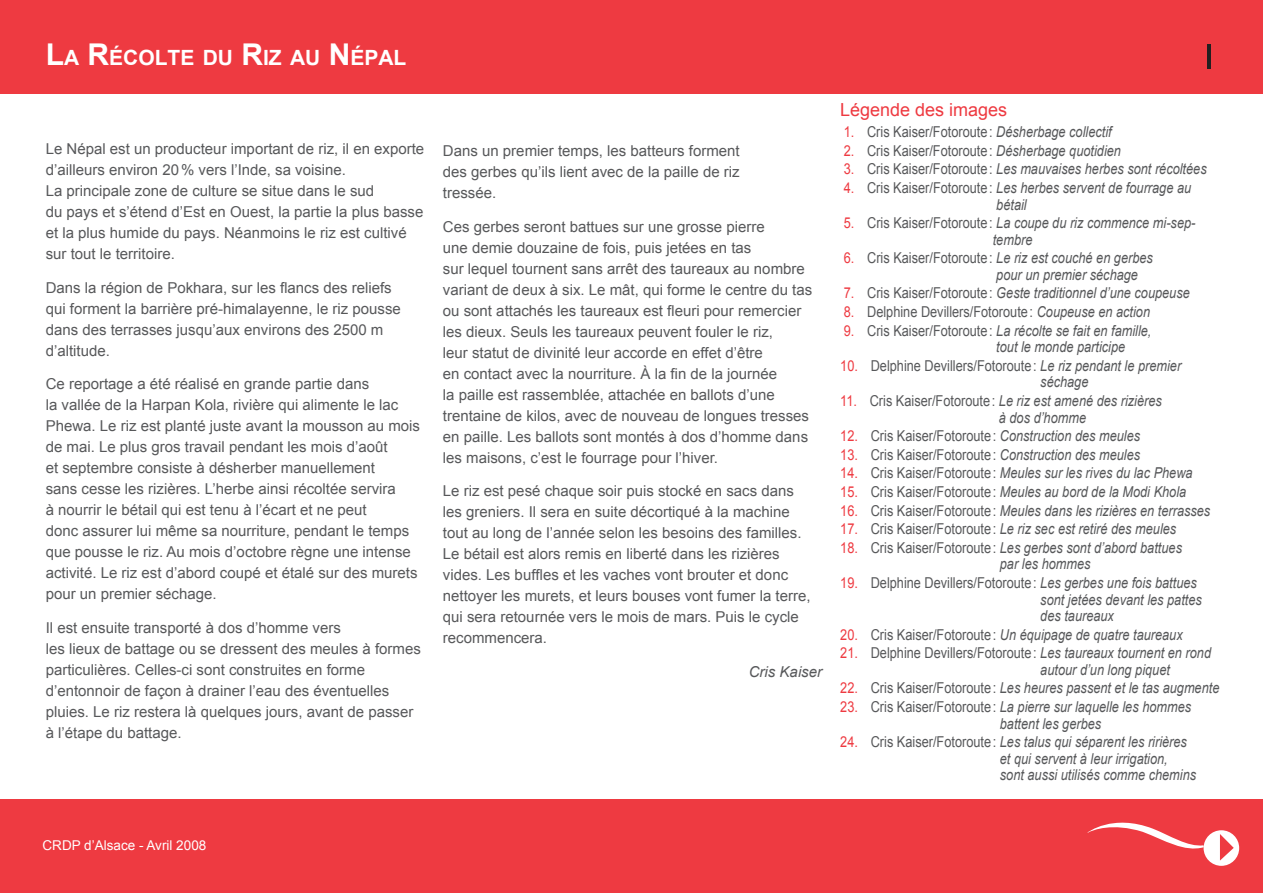
<style>
.page{position:relative;width:1263px;height:893px;background:#fff}
.page>*{position:absolute;margin:0;border:0;box-sizing:border-box;transform-origin:0 0}
.t1{font:300 52.5px "Triplex";color:#231f20}
.t2{font:700 21px "Arial";color:#fff}
.t3{font:18px "Arial";color:#ee3a41}
.t4{font:15px/21px "Arial";color:#57585a}
.t5{font:italic 15px/16.5px "Arial";color:#57585a;scale:.85 1}
.t6{font:15px/16.5px "Arial";color:#57585a;scale:.85 1}
.t7{font:italic 15px "Arial";color:#57585a}
.t8{font:13.5px "Arial";color:#fff}
.s1{font-size:30px}
.s2{color:#ee3a41}
.s3{font-style:italic}
.s4{font-style:normal;color:#ee3a41}
.s5{font-style:normal}
</style>
<div class="page">
<div style="left:0;top:0;width:1263px;height:94px;background:#ee3a41"></div>
<div style="left:0;top:799px;width:1263px;height:94px;background:#ee3a41"></div>
<div style="left:1203px;top:830px;width:36px;height:36px;background:#fff;border-radius:50%"></div>
<svg style="left:1087px;top:822px;width:117px;height:30px"></svg>
<svg style="left:1220px;top:834px;width:14px;height:26px"></svg>
<h2 class="t2" style="left:46px;top:44px;width:360px"><span class="s1">L</span>A <span class="s1">R</span>ÉCOLTE DU <span class="s1">R</span>IZ AU <span class="s1">N</span>ÉPAL</h2>
<h1 class="t1" style="left:1202px;top:23px;width:15px">1</h1>
<p class="t4" style="left:46px;top:138px;width:380px">Le Népal est un producteur important de riz, il en exporte d’ailleurs environ 20% vers l’Inde, sa voisine.<br>La principale zone de culture se situe dans le sud<br>du pays et s’étend d’Est en Ouest, la partie la plus basse et la plus humide du pays. Néanmoins le riz est cultivé sur tout le territoire.</p>
<p class="t4" style="left:46px;top:277px;width:357px">Dans la région de Pokhara, sur les flancs des reliefs qui forment la barrière pré-himalayenne, le riz pousse dans des terrasses jusqu’aux environs des 2500 m d’altitude.</p>
<p class="t4" style="left:46px;top:374px;width:376px">Ce reportage a été réalisé en grande partie dans<br>la vallée de la Harpan Kola, rivière qui alimente le lac Phewa. Le riz est planté juste avant la mousson au mois de mai. Le plus gros travail pendant les mois d’août<br>et septembre consiste à désherber manuellement<br>sans cesse les rizières. L’herbe ainsi récoltée servira<br>à nourrir le bétail qui est tenu à l’écart et ne peut<br>donc assurer lui même sa nourriture, pendant le temps que pousse le riz. Au mois d’octobre règne une intense activité. Le riz est d’abord coupé et étalé sur des murets pour un premier séchage.</p>
<p class="t4" style="left:46px;top:618px;width:377px">Il est ensuite transporté à dos d’homme vers<br>les lieux de battage ou se dressent des meules à formes particulières. Celles-ci sont construites en forme d’entonnoir de façon à drainer l’eau des éventuelles pluies. Le riz restera là quelques jours, avant de passer à l’étape du battage.</p>
<p class="t4" style="left:443px;top:140px;width:298px;text-align:justify">Dans un premier temps, les batteurs forment des gerbes qu’ils lient avec de la paille de riz tressée.</p>
<p class="t4" style="left:443px;top:216px;width:371px">Ces gerbes seront battues sur une grosse pierre<br>une demie douzaine de fois, puis jetées en tas<br>sur lequel tournent sans arrêt des taureaux au nombre variant de deux à six. Le mât, qui forme le centre du tas ou sont attachés les taureaux est fleuri pour remercier les dieux. Seuls les taureaux peuvent fouler le riz,<br>leur statut de divinité leur accorde en effet d’être<br>en contact avec la nourriture. À la fin de la journée<br>la paille est rassemblée, attachée en ballots d’une trentaine de kilos, avec de nouveau de longues tresses en paille. Les ballots sont montés à dos d’homme dans les maisons, c’est le fourrage pour l’hiver.</p>
<p class="t4" style="left:443px;top:481px;width:369px">Le riz est pesé chaque soir puis stocké en sacs dans les greniers. Il sera en suite décortiqué à la machine tout au long de l’année selon les besoins des familles.<br>Le bétail est alors remis en liberté dans les rizières vides. Les buffles et les vaches vont brouter et donc nettoyer les murets, et leurs bouses vont fumer la terre, qui sera retournée vers le mois de mars. Puis le cycle recommencera.</p>
<p class="t7" style="left:749px;top:662px;width:75px">Cris Kaiser</p>
<p class="t3" style="left:840px;top:98px;width:169px">Légende des images</p>
<p class="t6" style="left:844px;top:124px;width:317px"><span class="s2">1.</span> Cris Kaiser/Fotoroute: <span class="s3">Désherbage collectif</span></p>
<p class="t6" style="left:844px;top:142px;width:328px"><span class="s2">2.</span> Cris Kaiser/Fotoroute: <span class="s3">Désherbage quotidien</span></p>
<p class="t5" style="left:844px;top:161px;width:429px"><span class="s4">3.</span> <span class="s5">Cris Kaiser/Fotoroute:</span> Les mauvaises herbes sont récoltées</p>
<p class="t5" style="left:996px;top:180px;width:231px;text-indent:-153px"><span class="s4">4.</span> <span class="s5">Cris Kaiser/Fotoroute:</span> Les herbes servent de fourrage au bétail</p>
<p class="t5" style="left:993px;top:215px;width:240px;text-indent:-149px"><span class="s4">5.</span> <span class="s5">Cris Kaiser/Fotoroute:</span> La coupe du riz commence mi-sep&shy;tembre</p>
<p class="t5" style="left:996px;top:250px;width:186px;text-indent:-153px"><span class="s4">6.</span> <span class="s5">Cris Kaiser/Fotoroute:</span> Le riz est couché en gerbes pour un premier séchage</p>
<p class="t5" style="left:844px;top:285px;width:409px"><span class="s4">7.</span> <span class="s5">Cris Kaiser/Fotoroute:</span> Geste traditionnel d’une coupeuse</p>
<p class="t6" style="left:844px;top:304px;width:362px"><span class="s2">8.</span> Delphine Devillers/Fotoroute: <span class="s3">Coupeuse en action</span></p>
<p class="t5" style="left:996px;top:322px;width:184px;text-indent:-153px"><span class="s4">9.</span> <span class="s5">Cris Kaiser/Fotoroute:</span> La récolte se fait en famille, tout le monde participe</p>
<p class="t6" style="left:1040px;top:357px;width:167px;text-indent:-200px"><span class="s2">10.</span> Delphine Devillers/Fotoroute: <span class="s3">Le riz pendant le premier séchage</span></p>
<p class="t5" style="left:999px;top:393px;width:193px;text-indent:-159px"><span class="s4">11.</span> <span class="s5">Cris Kaiser/Fotoroute:</span> Le riz est amené des rizières à dos d’homme</p>
<p class="t6" style="left:840px;top:428px;width:354px"><span class="s2">12.</span> Cris Kaiser/Fotoroute: <span class="s3">Construction des meules</span></p>
<p class="t6" style="left:840px;top:446px;width:354px"><span class="s2">13.</span> Cris Kaiser/Fotoroute: <span class="s3">Construction des meules</span></p>
<p class="t5" style="left:840px;top:465px;width:416px"><span class="s4">14.</span> <span class="s5">Cris Kaiser/Fotoroute:</span> Meules sur les rives du lac Phewa</p>
<p class="t5" style="left:840px;top:484px;width:409px"><span class="s4">15.</span> <span class="s5">Cris Kaiser/Fotoroute:</span> Meules au bord de la Modi Khola</p>
<p class="t5" style="left:840px;top:502px;width:437px"><span class="s4">16.</span> <span class="s5">Cris Kaiser/Fotoroute:</span> Meules dans les rizières en terrasses</p>
<p class="t5" style="left:840px;top:521px;width:397px"><span class="s4">17.</span> <span class="s5">Cris Kaiser/Fotoroute:</span> Le riz sec est retiré des meules</p>
<p class="t5" style="left:1000px;top:540px;width:216px;text-indent:-160px"><span class="s4">18.</span> <span class="s5">Cris Kaiser/Fotoroute:</span> Les gerbes sont d’abord battues par les hommes</p>
<p class="t5" style="left:1040px;top:575px;width:192px;text-indent:-200px"><span class="s4">19.</span> <span class="s5">Delphine Devillers/Fotoroute:</span> Les gerbes une fois battues sont jetées devant les pattes des taureaux</p>
<p class="t5" style="left:840px;top:626px;width:404px"><span class="s4">20.</span> <span class="s5">Cris Kaiser/Fotoroute:</span> Un équipage de quatre taureaux</p>
<p class="t5" style="left:1040px;top:645px;width:202px;text-indent:-200px"><span class="s4">21.</span> <span class="s5">Delphine Devillers/Fotoroute:</span> Les taureaux tournent en rond autour d’un long piquet</p>
<p class="t5" style="left:840px;top:680px;width:448px"><span class="s4">22.</span> <span class="s5">Cris Kaiser/Fotoroute:</span> Les heures passent et le tas augmente</p>
<p class="t5" style="left:1000px;top:699px;width:227px;text-indent:-160px"><span class="s4">23.</span> <span class="s5">Cris Kaiser/Fotoroute:</span> La pierre sur laquelle les hommes battent les gerbes</p>
<p class="t5" style="left:1000px;top:734px;width:232px;text-indent:-160px"><span class="s4">24.</span> <span class="s5">Cris Kaiser/Fotoroute:</span> Les talus qui séparent les ririères et qui servent à leur irrigation,<br>sont aussi utilisés comme chemins</p>
<p class="t8" style="left:43px;top:836px;width:165px">CRDP d’Alsace - Avril 2008</p>
</div>
